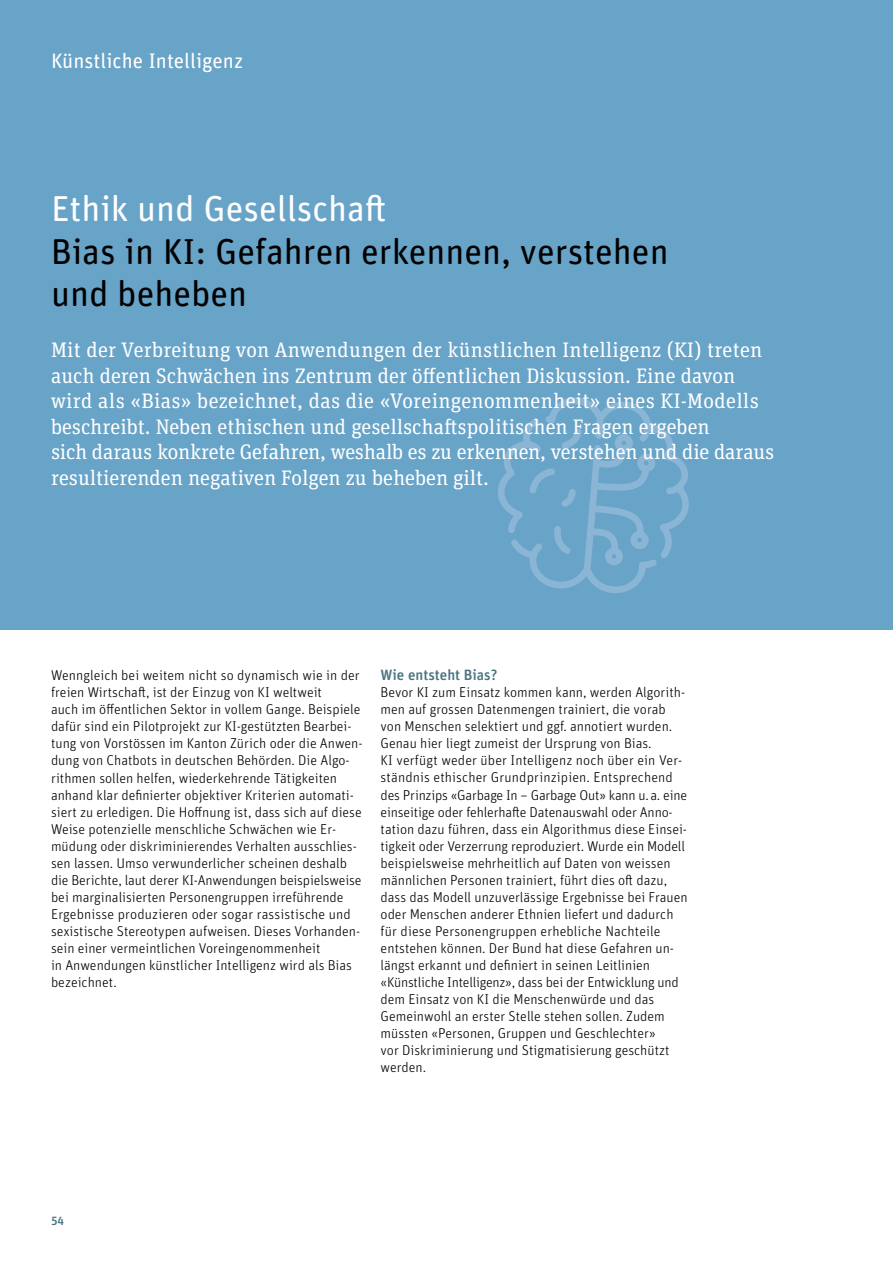
<style>
.page{position:relative;width:893px;height:1263px;background:#fff}
.page>*{position:absolute;margin:0;border:0;box-sizing:border-box;transform-origin:0 0}
.t1{font:36px/42.5px "Unit Rounded Pro";color:#000}
.t2{font:36px "Unit Rounded Pro";color:#fff}
.t3{font:21px/25.5px "Unit Slab Pro";color:#fff}
.t4{font:21px "Unit Rounded Pro";color:#fff}
.t5{font:500 15px "Unit Rounded Pro";color:#4b7582}
.t6{font:300 14.25px/17px "Unit Rounded Pro";color:#000}
.t7{font:500 12px "Unit Rounded Pro";color:#4b7582}
</style>
<div class="page">
<div style="left:0;top:0;width:893px;height:629px;background:#68a3c8"></div>
<svg style="left:498px;top:397px;width:191px;height:196px"></svg>
<h2 class="t4" style="left:51px;top:46px;width:194px">Künstliche Intelligenz</h2>
<h1 class="t2" style="left:51px;top:184px;width:337px">Ethik und Gesellschaft</h1>
<h1 class="t1" style="left:51px;top:228px;width:619px">Bias in KI: Gefahren erkennen, verstehen und beheben</h1>
<p class="t3" style="left:51px;top:336px;width:725px">Mit der Verbreitung von Anwendungen der künstlichen Intelligenz (KI) treten auch deren Schwächen ins Zentrum der öffentlichen Diskussion. Eine davon wird als «Bias» bezeichnet, das die «Voreingenommenheit» eines KI-Modells beschreibt. Neben ethischen und gesellschaftspolitischen Fragen ergeben<br>sich daraus konkrete Gefahren, weshalb es zu erkennen, verstehen und die daraus resultierenden negativen Folgen zu beheben gilt.</p>
<p class="t6" style="left:51px;top:667px;width:313px">Wenngleich bei weitem nicht so dynamisch wie in der freien Wirtschaft, ist der Einzug von KI weltweit<br>auch im öffentlichen Sektor in vollem Gange. Beispiele dafür sind ein Pilotprojekt zur KI-gestützten Bearbei&shy;tung von Vorstössen im Kanton Zürich oder die Anwen&shy;dung von Chatbots in deutschen Behörden. Die Algo&shy;rithmen sollen helfen, wiederkehrende Tätigkeiten anhand klar definierter objektiver Kriterien automati&shy;siert zu erledigen. Die Hoffnung ist, dass sich auf diese Weise potenzielle menschliche Schwächen wie Er&shy;müdung oder diskriminierendes Verhalten ausschlies&shy;sen lassen. Umso verwunderlicher scheinen deshalb die Berichte, laut derer KI-Anwendungen beispielsweise bei marginalisierten Personengruppen irreführende Ergebnisse produzieren oder sogar rassistische und sexistische Stereotypen aufweisen. Dieses Vorhanden&shy;sein einer vermeintlichen Voreingenommenheit<br>in Anwendungen künstlicher Intelligenz wird als Bias bezeichnet.</p>
<p class="t5" style="left:381px;top:665px;width:118px">Wie entsteht Bias?</p>
<p class="t6" style="left:381px;top:684px;width:309px">Bevor KI zum Einsatz kommen kann, werden Algorith&shy;men auf grossen Datenmengen trainiert, die vorab von Menschen selektiert und ggf. annotiert wurden.<br>Genau hier liegt zumeist der Ursprung von Bias.<br>KI verfügt weder über Intelligenz noch über ein Ver&shy;ständnis ethischer Grundprinzipien. Entsprechend des Prinzips «Garbage In – Garbage Out» kann u.a. eine einseitige oder fehlerhafte Datenauswahl oder Anno&shy;tation dazu führen, dass ein Algorithmus diese Einsei&shy;tigkeit oder Verzerrung reproduziert. Wurde ein Modell beispielsweise mehrheitlich auf Daten von weissen männlichen Personen trainiert, führt dies oft dazu, dass das Modell unzuverlässige Ergebnisse bei Frauen oder Menschen anderer Ethnien liefert und dadurch für diese Personengruppen erhebliche Nachteile entstehen können. Der Bund hat diese Gefahren un&shy;längst erkannt und definiert in seinen Leitlinien «Künstliche Intelligenz», dass bei der Entwicklung und dem Einsatz von KI die Menschenwürde und das Gemeinwohl an erster Stelle stehen sollen. Zudem müssten «Personen, Gruppen und Geschlechter»<br>vor Diskriminierung und Stigmatisierung geschützt werden.</p>
<p class="t7" style="left:51px;top:1212px;width:15px">54</p>
</div>
